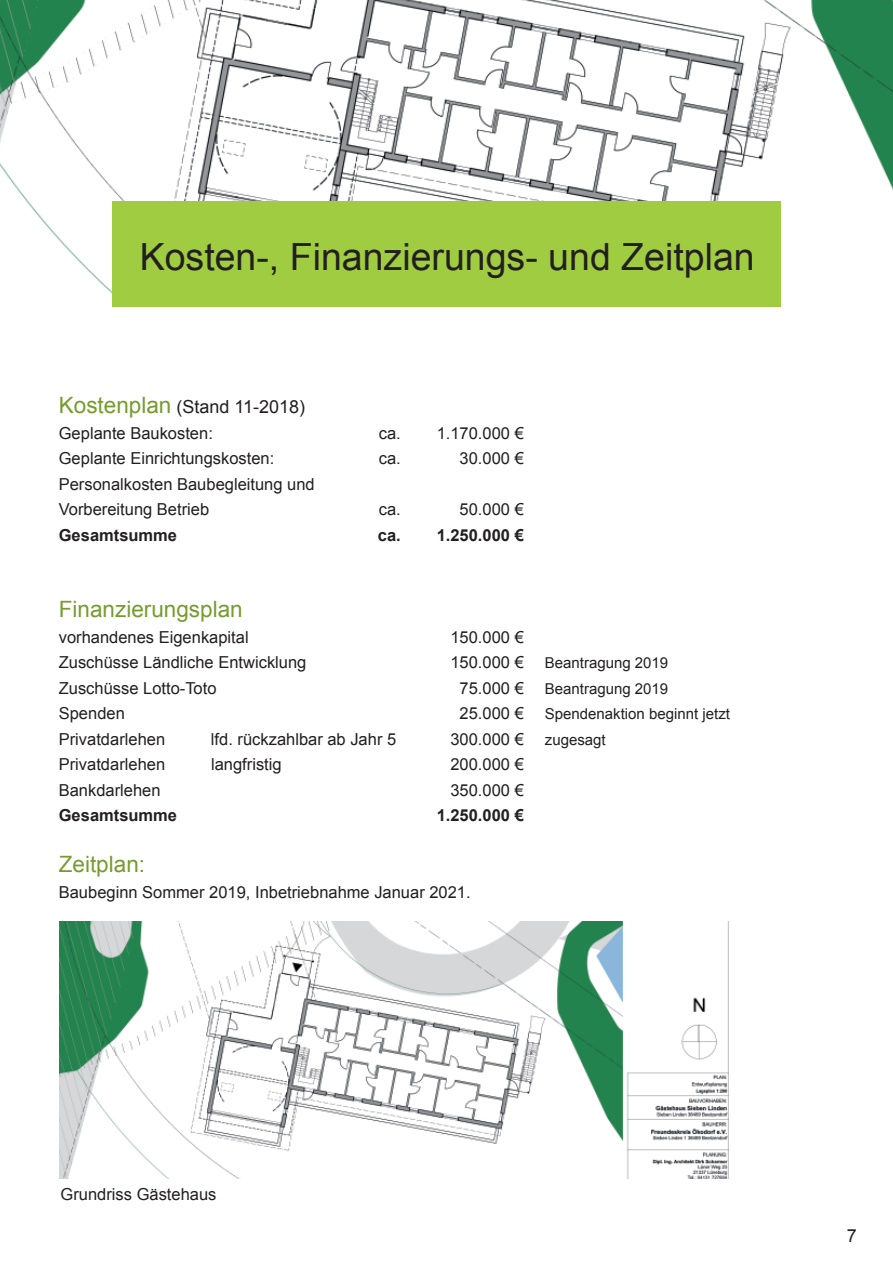
<style>
.page{position:relative;width:893px;height:1263px;background:#fff}
.page>*{position:absolute;margin:0;border:0;box-sizing:border-box;transform-origin:0 0}
.t1{font:37.5px "Arial";color:#231f20}
.t2{font:22.5px "Arial";color:#769c2f}
.t3{font:18px "Arial";color:#231f20}
.t4{font:16.5px/25.5px "Arial";color:#231f20}
.t5{font:700 16.5px "Arial";color:#231f20}
.t6{font:15px "Arial";color:#231f20}
.s1{font-size:22.5px;color:#769c2f}
</style>
<div class="page">
<img style="left:0;top:0;width:893px;height:294px">
<div style="left:112px;top:201px;width:669px;height:105px;background:#9fcc41"></div>
<img style="left:59px;top:922px;width:670px;height:256px">
<h1 class="t1" style="left:140px;top:236px;width:616px">Kosten-, Finanzierungs- und Zeitplan</h1>
<p class="t3" style="left:59px;top:397px;width:248px"><span class="s1">Kostenplan</span> (Stand 11-2018)</p>
<p class="t4" style="left:59px;top:420px;width:156px">Geplante Baukosten:</p>
<p class="t4" style="left:379px;top:420px;width:147px">ca. 1.170.000 €</p>
<p class="t4" style="left:59px;top:446px;width:217px">Geplante Einrichtungskosten:</p>
<p class="t4" style="left:379px;top:446px;width:23px">ca.</p>
<p class="t4" style="left:460px;top:446px;width:66px">30.000 €</p>
<p class="t4" style="left:59px;top:471px;width:257px">Personalkosten Baubegleitung und<br>Vorbereitung Betrieb</p>
<p class="t4" style="left:379px;top:497px;width:23px">ca.</p>
<p class="t4" style="left:460px;top:497px;width:66px">50.000 €</p>
<p class="t5" style="left:59px;top:526px;width:120px">Gesamtsumme</p>
<p class="t5" style="left:378px;top:526px;width:147px">ca. 1.250.000 €</p>
<h2 class="t2" style="left:59px;top:597px;width:185px">Finanzierungsplan</h2>
<p class="t4" style="left:59px;top:624px;width:191px">vorhandenes Eigenkapital</p>
<p class="t4" style="left:450px;top:624px;width:75px">150.000 €</p>
<p class="t4" style="left:59px;top:650px;width:249px">Zuschüsse Ländliche Entwicklung</p>
<p class="t4" style="left:450px;top:650px;width:75px">150.000 €</p>
<p class="t6" style="left:545px;top:655px;width:125px">Beantragung 2019</p>
<p class="t4" style="left:59px;top:675px;width:159px">Zuschüsse Lotto-Toto</p>
<p class="t4" style="left:460px;top:675px;width:66px">75.000 €</p>
<p class="t6" style="left:545px;top:680px;width:125px">Beantragung 2019</p>
<p class="t4" style="left:59px;top:701px;width:68px">Spenden</p>
<p class="t4" style="left:460px;top:701px;width:66px">25.000 €</p>
<p class="t6" style="left:545px;top:706px;width:187px">Spendenaktion beginnt jetzt</p>
<p class="t4" style="left:59px;top:726px;width:108px">Privatdarlehen</p>
<p class="t4" style="left:211px;top:726px;width:187px">lfd. rückzahlbar ab Jahr 5</p>
<p class="t4" style="left:450px;top:726px;width:75px">300.000 €</p>
<p class="t6" style="left:545px;top:731px;width:62px">zugesagt</p>
<p class="t4" style="left:59px;top:752px;width:108px">Privatdarlehen</p>
<p class="t4" style="left:211px;top:752px;width:72px">langfristig</p>
<p class="t4" style="left:450px;top:752px;width:75px">200.000 €</p>
<p class="t4" style="left:59px;top:777px;width:103px">Bankdarlehen</p>
<p class="t4" style="left:450px;top:777px;width:75px">350.000 €</p>
<p class="t5" style="left:59px;top:806px;width:120px">Gesamtsumme</p>
<p class="t5" style="left:437px;top:806px;width:89px">1.250.000 €</p>
<h2 class="t2" style="left:59px;top:852px;width:88px">Zeitplan:</h2>
<p class="t4" style="left:59px;top:879px;width:413px">Baubeginn Sommer 2019, Inbetriebnahme Januar 2021.</p>
<p class="t4" style="left:61px;top:1181px;width:157px">Grundriss Gästehaus</p>
<p class="t3" style="left:847px;top:1225px;width:12px">7</p>
</div>
